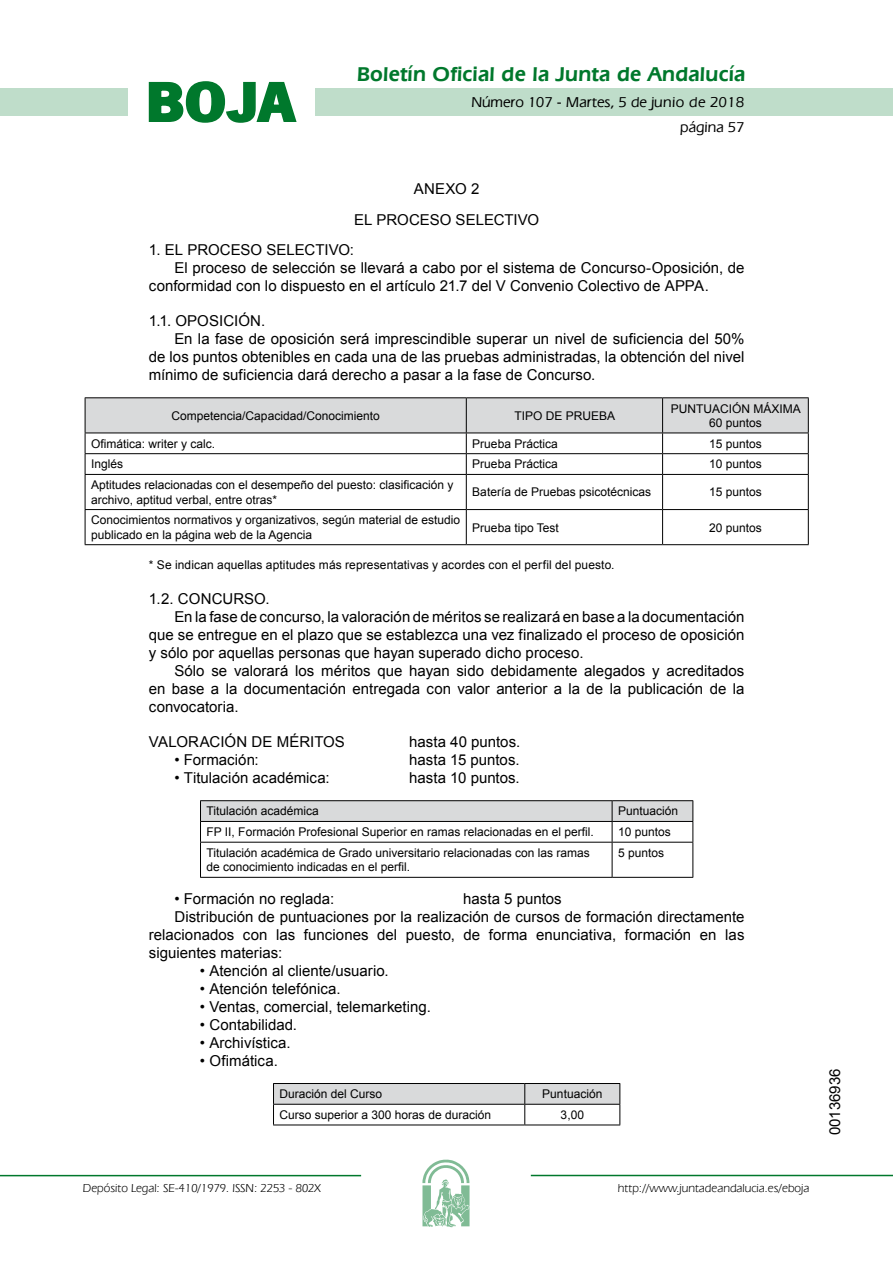
<style>
.page{position:relative;width:893px;height:1263px;background:#fff}
.page>*{position:absolute;margin:0;border:0;box-sizing:border-box;transform-origin:0 0}
.t1{font:700 57.75px "News Got T";color:#00782c;scale:1.14 1}
.t2{font:600 21px "Eras IT Cby BT";letter-spacing:.01em;color:#00782c}
.t3{font:15px/30.8px "Arial";color:#000;text-align:center}
.t4{font:500 15px/24.5px "Eras IT Cby BT";color:#000;text-align:right}
.t5{font:12px/14.4px "Arial";color:#000}
.t6{font:12px "Eras IT Cby BT";color:#000}
</style>
<div class="page">
<div style="left:315px;top:88px;width:577px;height:28px;background:#bfddca"></div>
<div style="left:0;top:88px;width:128px;height:28px;background:#bfddca"></div>
<hr style="left:0;top:1175px;width:361px;height:1px;background:#00782c">
<svg style="left:422px;top:1159px;width:47px;height:68px"></svg>
<hr style="left:531px;top:1175px;width:361px;height:1px;background:#00782c">
<svg style="left:148px;top:81px;width:149px;height:42px"></svg>
<hr style="left:85px;top:397px;width:381px;height:1px;background:#000">
<hr style="left:466px;top:397px;width:196px;height:1px;background:#000">
<hr style="left:662px;top:397px;width:146px;height:1px;background:#000">
<svg style="left:85px;top:398px;width:723px;height:76px"></svg>
<hr style="left:85px;top:474px;width:381px;height:1px;background:#000">
<hr style="left:85px;top:475px;width:1px;height:34px;background:#000">
<hr style="left:466px;top:474px;width:196px;height:1px;background:#000">
<hr style="left:466px;top:475px;width:1px;height:34px;background:#000">
<hr style="left:662px;top:474px;width:146px;height:1px;background:#000">
<hr style="left:662px;top:475px;width:1px;height:34px;background:#000">
<hr style="left:807px;top:475px;width:1px;height:34px;background:#000">
<hr style="left:85px;top:509px;width:381px;height:1px;background:#000">
<hr style="left:85px;top:510px;width:1px;height:34px;background:#000">
<hr style="left:466px;top:509px;width:196px;height:1px;background:#000">
<hr style="left:466px;top:510px;width:1px;height:34px;background:#000">
<hr style="left:662px;top:509px;width:146px;height:1px;background:#000">
<hr style="left:662px;top:510px;width:1px;height:34px;background:#000">
<hr style="left:807px;top:510px;width:1px;height:34px;background:#000">
<hr style="left:85px;top:544px;width:381px;height:1px;background:#000">
<hr style="left:466px;top:544px;width:196px;height:1px;background:#000">
<hr style="left:662px;top:544px;width:146px;height:1px;background:#000">
<hr style="left:200px;top:800px;width:412px;height:1px;background:#000">
<hr style="left:612px;top:800px;width:81px;height:1px;background:#000">
<svg style="left:200px;top:801px;width:493px;height:41px"></svg>
<hr style="left:200px;top:842px;width:412px;height:1px;background:#000">
<hr style="left:200px;top:843px;width:1px;height:34px;background:#000">
<hr style="left:612px;top:842px;width:81px;height:1px;background:#000">
<hr style="left:611px;top:843px;width:1px;height:34px;background:#000">
<hr style="left:692px;top:843px;width:1px;height:34px;background:#000">
<hr style="left:200px;top:877px;width:412px;height:1px;background:#000">
<hr style="left:612px;top:877px;width:81px;height:1px;background:#000">
<hr style="left:273px;top:1083px;width:252px;height:1px;background:#000">
<hr style="left:525px;top:1083px;width:95px;height:1px;background:#000">
<svg style="left:273px;top:1084px;width:347px;height:41px"></svg>
<hr style="left:273px;top:1125px;width:252px;height:1px;background:#000">
<hr style="left:525px;top:1125px;width:95px;height:1px;background:#000">
<h1 class="t1" style="left:145px;top:68px;width:133px">BOJA</h1>
<h2 class="t2" style="left:357px;top:62px;width:390px">Boletín Oficial de la Junta de Andalucía</h2>
<p class="t4" style="left:471px;top:90px;width:274px">Número 107 - Martes, 5 de junio de 2018 página 57</p>
<p class="t3" style="left:354px;top:173px;width:187px">ANEXO 2<br>EL PROCESO SELECTIVO</p>
<p class="t3" style="left:149px;top:235px;width:207px">1. EL PROCESO SELECTIVO:</p>
<p class="t3" style="left:174px;top:253px;width:571px">El proceso de selección se llevará a cabo por el sistema de Concurso-Oposición, de</p>
<p class="t3" style="left:149px;top:271px;width:561px">conformidad con lo dispuesto en el artículo 21.7 del V Convenio Colectivo de APPA.</p>
<p class="t3" style="left:149px;top:306px;width:118px">1.1. OPOSICIÓN.</p>
<p class="t3" style="left:174px;top:324px;width:571px">En la fase de oposición será imprescindible superar un nivel de suficiencia del 50%</p>
<p class="t3" style="left:149px;top:342px;width:597px">de los puntos obtenibles en cada una de las pruebas administradas, la obtención del nivel</p>
<p class="t3" style="left:149px;top:360px;width:448px">mínimo de suficiencia dará derecho a pasar a la fase de Concurso.</p>
<p class="t5" style="left:171px;top:408px;width:210px">Competencia/Capacidad/Conocimiento</p>
<p class="t5" style="left:514px;top:408px;width:102px">TIPO DE PRUEBA</p>
<p class="t5" style="left:670px;top:401px;width:132px;text-align:center">PUNTUACIÓN MÁXIMA<br>60 puntos</p>
<p class="t5" style="left:91px;top:436px;width:126px">Ofimática: writer y calc.</p>
<p class="t5" style="left:472px;top:436px;width:87px">Prueba Práctica</p>
<p class="t5" style="left:709px;top:436px;width:54px">15 puntos</p>
<p class="t5" style="left:91px;top:457px;width:34px">Inglés</p>
<p class="t5" style="left:472px;top:457px;width:87px">Prueba Práctica</p>
<p class="t5" style="left:709px;top:457px;width:54px">10 puntos</p>
<p class="t5" style="left:91px;top:478px;width:364px">Aptitudes relacionadas con el desempeño del puesto: clasificación y archivo, aptitud verbal, entre otras*</p>
<p class="t5" style="left:472px;top:485px;width:180px">Batería de Pruebas psicotécnicas</p>
<p class="t5" style="left:709px;top:485px;width:54px">15 puntos</p>
<p class="t5" style="left:91px;top:513px;width:370px">Conocimientos normativos y organizativos, según material de estudio publicado en la página web de la Agencia</p>
<p class="t5" style="left:472px;top:520px;width:88px">Prueba tipo Test</p>
<p class="t5" style="left:709px;top:520px;width:54px">20 puntos</p>
<p class="t5" style="left:149px;top:558px;width:467px">* Se indican aquellas aptitudes más representativas y acordes con el perfil del puesto.</p>
<p class="t3" style="left:149px;top:584px;width:122px">1.2. CONCURSO.</p>
<p class="t3" style="left:174px;top:602px;width:571px">En la fase de concurso, la valoración de méritos se realizará en base a la documentación</p>
<p class="t3" style="left:149px;top:620px;width:597px">que se entregue en el plazo que se establezca una vez finalizado el proceso de oposición</p>
<p class="t3" style="left:149px;top:638px;width:436px">y sólo por aquellas personas que hayan superado dicho proceso.</p>
<p class="t3" style="left:174px;top:656px;width:571px">Sólo se valorará los méritos que hayan sido debidamente alegados y acreditados</p>
<p class="t3" style="left:149px;top:674px;width:597px">en base a la documentación entregada con valor anterior a la de la publicación de la</p>
<p class="t3" style="left:149px;top:692px;width:91px">convocatoria.</p>
<p class="t3" style="left:149px;top:727px;width:197px">VALORACIÓN DE MÉRITOS</p>
<p class="t3" style="left:409px;top:727px;width:113px">hasta 40 puntos.</p>
<p class="t3" style="left:174px;top:745px;width:86px">• Formación:</p>
<p class="t3" style="left:409px;top:745px;width:112px">hasta 15 puntos.</p>
<p class="t3" style="left:174px;top:763px;width:157px">• Titulación académica:</p>
<p class="t3" style="left:409px;top:763px;width:112px">hasta 10 puntos.</p>
<p class="t5" style="left:206px;top:804px;width:114px">Titulación académica</p>
<p class="t5" style="left:618px;top:804px;width:62px">Puntuación</p>
<p class="t5" style="left:206px;top:825px;width:389px">FP II, Formación Profesional Superior en ramas relacionadas en el perfil.</p>
<p class="t5" style="left:618px;top:825px;width:54px">10 puntos</p>
<p class="t5" style="left:206px;top:846px;width:385px">Titulación académica de Grado universitario relacionadas con las ramas de conocimiento indicadas en el perfil.</p>
<p class="t5" style="left:618px;top:846px;width:48px">5 puntos</p>
<p class="t3" style="left:174px;top:884px;width:161px">• Formación no reglada:</p>
<p class="t3" style="left:463px;top:884px;width:100px">hasta 5 puntos</p>
<p class="t3" style="left:174px;top:902px;width:571px">Distribución de puntuaciones por la realización de cursos de formación directamente</p>
<p class="t3" style="left:149px;top:920px;width:597px">relacionados con las funciones del puesto, de forma enunciativa, formación en las</p>
<p class="t3" style="left:149px;top:938px;width:135px">siguientes materias:</p>
<p class="t3" style="left:200px;top:956px;width:190px">• Atención al cliente/usuario.</p>
<p class="t3" style="left:200px;top:974px;width:142px">• Atención telefónica.</p>
<p class="t3" style="left:200px;top:992px;width:232px">• Ventas, comercial, telemarketing.</p>
<p class="t3" style="left:200px;top:1010px;width:99px">• Contabilidad.</p>
<p class="t3" style="left:200px;top:1028px;width:92px">• Archivística.</p>
<p class="t3" style="left:200px;top:1046px;width:79px">• Ofimática.</p>
<p class="t5" style="left:279px;top:1087px;width:104px">Duración del Curso</p>
<p class="t5" style="left:542px;top:1087px;width:62px">Puntuación</p>
<p class="t5" style="left:279px;top:1108px;width:213px">Curso superior a 300 horas de duración</p>
<p class="t5" style="left:560px;top:1108px;width:25px">3,00</p>
<p class="t6" style="left:83px;top:1181px;width:239px">Depósito Legal: SE-410/1979. ISSN: 2253 - 802X</p>
<p class="t6" style="left:618px;top:1181px;width:193px">http://www.juntadeandalucia.es/eboja</p>
<p class="t3" style="left:819px;top:1135px;width:68px;rotate:-90deg">00136936</p>
</div>
